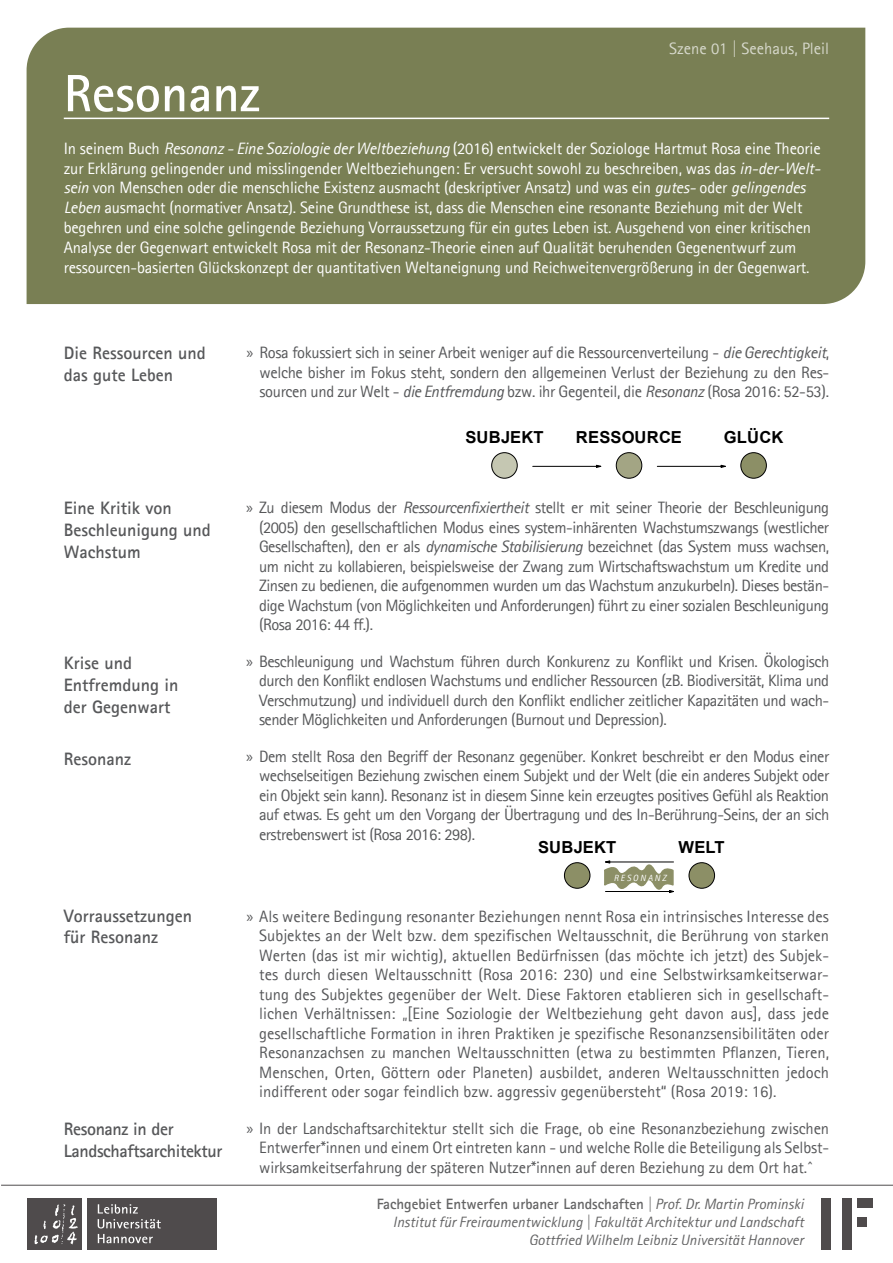
<style>
.page{position:relative;width:893px;height:1263px;background:#fff}
.page>*{position:absolute;margin:0;border:0;box-sizing:border-box;transform-origin:0 0}
.t1{font:700 52.5px "Agfa Rotis Sans Serif";color:#fff}
.t2{font:700 18px/21.6px "Agfa Rotis Sans Serif";color:#57585a}
.t3{font:700 18px/21.6px "Agfa Rotis Sans Serif";letter-spacing:-.02em;color:#57585a}
.t4{font:16.5px/19.5px "Agfa Rotis Sans Serif";letter-spacing:-.025em;color:#57585a;text-align:justify}
.t5{font:16.5px/19.8px "Agfa Rotis Sans Serif";letter-spacing:-.01em;color:#fff}
.t6{font:700 16.5px "Arial";letter-spacing:.005em;color:#000}
.t7{font:italic 15px/18px "Agfa Rotis Sans Serif";color:#3e3e3f;text-align:right}
.t8{font:italic 9px "Agfa Rotis Sans Serif";letter-spacing:.21em;color:#fff}
.s1{font-style:italic}
.s2{font-family:"Myriad Pro"}
.s3{font-weight:700;font-style:normal}
</style>
<div class="page">
<hr style="left:1px;top:1185px;width:892px;height:1px;background:#231f20">
<div style="left:842px;top:1198px;width:9px;height:51px;background:#4f4b4c"></div>
<div style="left:821px;top:1198px;width:9px;height:51px;background:#4f4b4c"></div>
<div style="left:857px;top:1218px;width:10px;height:9px;background:#4f4b4c"></div>
<div style="left:857px;top:1198px;width:16px;height:9px;background:#4f4b4c"></div>
<div style="left:88px;top:1198px;width:129px;height:51px;background:#4f4b4c"></div>
<div style="left:28px;top:1198px;width:54px;height:51px;background:#4f4b4c"></div>
<svg style="left:98px;top:1204px;width:63px;height:24px"></svg>
<svg style="left:98px;top:1234px;width:55px;height:9px"></svg>
<svg style="left:34px;top:1204px;width:44px;height:40px"></svg>
<div style="left:27px;top:28px;width:838px;height:276px;background:#797f54"></div>
<hr style="left:64px;top:118px;width:765px;height:1px;background:#fff">
<div style="left:564px;top:863px;width:26px;height:25px;background:#8c8f66;border-radius:50%"></div>
<div style="left:564px;top:862px;width:26px;height:26px;border:1px solid #000;border-radius:50%"></div>
<div style="left:689px;top:863px;width:26px;height:25px;background:#8c8f66;border-radius:50%"></div>
<div style="left:689px;top:862px;width:26px;height:26px;border:1px solid #000;border-radius:50%"></div>
<svg style="left:604px;top:861px;width:70px;height:32px"></svg>
<div style="left:616px;top:453px;width:26px;height:25px;background:#8c8f66;border-radius:50%;opacity:.8"></div>
<div style="left:616px;top:452px;width:26px;height:26px;border:1px solid #000;border-radius:50%"></div>
<div style="left:741px;top:453px;width:25px;height:25px;background:#8c8f66;border-radius:50%"></div>
<div style="left:741px;top:452px;width:26px;height:26px;border:1px solid #000;border-radius:50%"></div>
<hr style="left:657px;top:466px;width:68px;height:1px;background:#000">
<div style="left:492px;top:453px;width:25px;height:25px;background:#c5c7b2;border-radius:50%"></div>
<div style="left:491px;top:452px;width:26px;height:26px;border:1px solid #000;border-radius:50%"></div>
<hr style="left:533px;top:466px;width:68px;height:1px;background:#000">
<p class="t5" style="left:669px;top:38px;width:162px">Szene 01 | Seehaus, Pleil</p>
<h1 class="t1" style="left:64px;top:60px;width:198px">Resonanz</h1>
<p class="t5" style="left:64px;top:138px;width:758px">In seinem Buch <span class="s1">Resonanz - Eine Soziologie der Weltbeziehung</span> (2016) entwickelt der Soziologe Hartmut Rosa eine Theorie zur Erklärung gelingender und misslingender Weltbeziehungen: Er versucht sowohl zu beschreiben, was das <span class="s1">in-der-Welt&shy;sein</span> von Menschen oder die menschliche Existenz ausmacht (deskriptiver Ansatz) und was ein <span class="s1">gutes-</span> oder <span class="s1">gelingendes Leben</span> ausmacht (normativer Ansatz). Seine Grundthese ist, dass die Menschen eine resonante Beziehung mit der Welt begehren und eine solche gelingende Beziehung Vorraussetzung für ein gutes Leben ist. Ausgehend von einer kritischen Analyse der Gegenwart entwickelt Rosa mit der Resonanz-Theorie einen auf Qualität beruhenden Gegenentwurf zum ressourcen-basierten Glückskonzept der quantitativen Weltaneignung und Reichweitenvergrößerung in der Gegenwart.</p>
<p class="t2" style="left:64px;top:342px;width:143px">Die Ressourcen und das gute Leben</p>
<p class="t4" style="left:259px;top:342px;width:571px;text-indent:-13px"><span class="s2">»</span> Rosa fokussiert sich in seiner Arbeit weniger auf die Ressourcenverteilung - <span class="s1">die Gerechtigkeit</span>, welche bisher im Fokus steht, sondern den allgemeinen Verlust der Beziehung zu den Res&shy;sourcen und zur Welt - <span class="s1">die Entfremdung</span> bzw. ihr Gegenteil, die <span class="s1">Resonanz</span> (Rosa 2016: 52-53).</p>
<p class="t6" style="left:465px;top:428px;width:80px">SUBJEKT</p>
<p class="t6" style="left:576px;top:428px;width:108px">RESSOURCE</p>
<p class="t6" style="left:724px;top:428px;width:61px">GLÜCK</p>
<p class="t2" style="left:64px;top:497px;width:149px">Eine Kritik von<br>Beschleunigung und<br>Wachstum</p>
<p class="t4" style="left:259px;top:498px;width:572px;text-indent:-13px"><span class="s2">»</span> Zu diesem Modus der <span class="s1">Ressourcenfixiertheit</span> stellt er mit seiner Theorie der Beschleunigung (2005) den gesellschaftlichen Modus eines system-inhärenten Wachstumszwangs (westlicher Gesellschaften), den er als <span class="s1">dynamische Stabilisierung</span> bezeichnet (das System muss wachsen, um nicht zu kollabieren, beispielsweise der Zwang zum Wirtschaftswachstum um Kredite und Zinsen zu bedienen, die aufgenommen wurden um das Wachstum anzukurbeln). Dieses bestän&shy;dige Wachstum (von Möglichkeiten und Anforderungen) führt zu einer sozialen Beschleunigung (Rosa 2016: 44 ff.).</p>
<p class="t4" style="left:259px;top:651px;width:572px;text-indent:-13px"><span class="s2">»</span> Beschleunigung und Wachstum führen durch Konkurenz zu Konflikt und Krisen. Ökologisch durch den Konflikt endlosen Wachstums und endlicher Ressourcen (zB. Biodiversität, Klima und Verschmutzung) und individuell durch den Konflikt endlicher zeitlicher Kapazitäten und wach&shy;sender Möglichkeiten und Anforderungen (Burnout und Depression).</p>
<p class="t4" style="left:259px;top:746px;width:572px;text-indent:-13px"><span class="s2">»</span> Dem stellt Rosa den Begriff der Resonanz gegenüber. Konkret beschreibt er den Modus einer wechselseitigen Beziehung zwischen einem Subjekt und der Welt (die ein anderes Subjekt oder ein Objekt sein kann). Resonanz ist in diesem Sinne kein erzeugtes positives Gefühl als Reaktion auf etwas. Es geht um den Vorgang der Übertragung und des In-Berührung-Seins, der an sich erstrebenswert ist (Rosa 2016: 298).</p>
<p class="t2" style="left:64px;top:652px;width:116px">Krise und<br>Entfremdung in der Gegenwart</p>
<p class="t2" style="left:64px;top:748px;width:69px">Resonanz</p>
<p class="t6" style="left:538px;top:838px;width:80px">SUBJEKT</p>
<p class="t6" style="left:679px;top:838px;width:48px">WELT</p>
<p class="t8" style="left:614px;top:873px;width:54px">RESONANZ</p>
<p class="t4" style="left:259px;top:906px;width:571px;text-indent:-13px"><span class="s2">»</span> Als weitere Bedingung resonanter Beziehungen nennt Rosa ein intrinsisches Interesse des Subjektes an der Welt bzw. dem spezifischen Weltausschnit, die Berührung von starken Werten (das ist mir wichtig), aktuellen Bedürfnissen (das möchte ich jetzt) des Subjek&shy;tes durch diesen Weltausschnitt (Rosa 2016: 230) und eine Selbstwirksamkeitserwar&shy;tung des Subjektes gegenüber der Welt. Diese Faktoren etablieren sich in gesellschaft&shy;lichen Verhältnissen: „[Eine Soziologie der Weltbeziehung geht davon aus], dass jede gesellschaftliche Formation in ihren Praktiken je spezifische Resonanzsensibilitäten oder Resonanzachsen zu manchen Weltausschnitten (etwa zu bestimmten Pflanzen, Tieren, Menschen, Orten, Göttern oder Planeten) ausbildet, anderen Weltausschnitten jedoch indifferent oder sogar feindlich bzw. aggressiv gegenübersteht“ (Rosa 2019: 16).</p>
<p class="t4" style="left:259px;top:1118px;width:571px;text-indent:-13px"><span class="s2">»</span> In der Landschaftsarchitektur stellt sich die Frage, ob eine Resonanzbeziehung zwischen Entwerfer*innen und einem Ort eintreten kann - und welche Rolle die Beteiligung als Selbst&shy;wirksamkeitserfahrung der späteren Nutzer*innen auf deren Beziehung zu dem Ort hat.^</p>
<p class="t2" style="left:64px;top:904px;width:130px">Vorraussetzungen für Resonanz</p>
<p class="t3" style="left:64px;top:1118px;width:160px">Resonanz in der<br>Landschaftsarchitektur</p>
<p class="t7" style="left:376px;top:1195px;width:429px"><span class="s3">Fachgebiet Entwerfen urbaner Landschaften</span> | Prof. Dr. Martin Prominski<br>Institut für Freiraumentwicklung | Fakultät Architektur und Landschaft<br>Gottfried Wilhelm Leibniz Universität Hannover</p>
</div>
